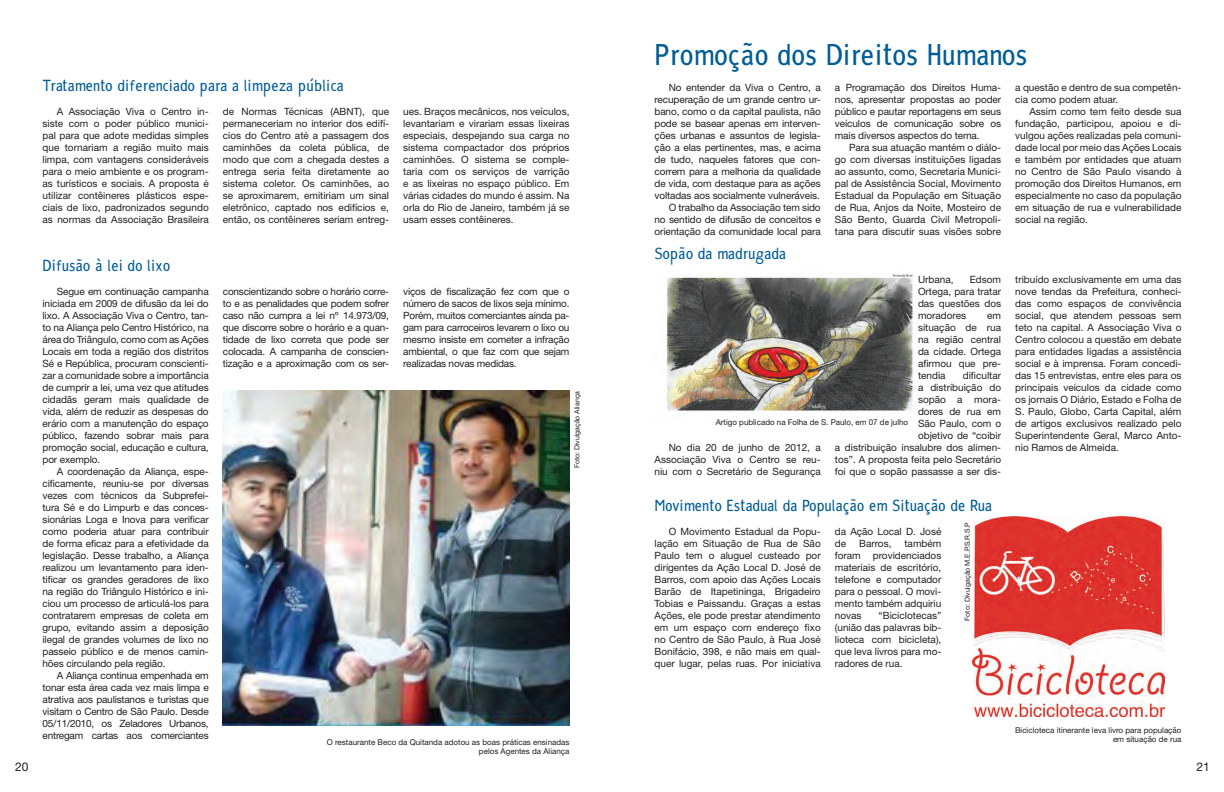
<style>
.page{position:relative;width:1224px;height:792px;background:#fff}
.page>*{position:absolute;margin:0;border:0;box-sizing:border-box;transform-origin:0 0}
.t1{font:30px "Vivao Centro";color:#005d95}
.t2{font:16px "Vivao Centro";color:#005d95}
.t3{font:12px "Helvetica Neue LT Std";color:#231f20}
.t4{font:10px/12px "Helvetica Neue LT Std";color:#231f20;text-align:justify}
.t5{font:8px/9.6px "Helvetica Neue LT Std";color:#231f20;text-align:right}
.t6{font:7px "Helvetica Neue LT Std";color:#231f20}
</style>
<div class="page">
<img style="left:223px;top:391px;width:346px;height:335px">
<img style="left:666px;top:273px;width:248px;height:138px">
<img style="left:972px;top:516px;width:193px;height:201px">
<h2 class="t2" style="left:43px;top:75px;width:303px">Tratamento diferenciado para a limpeza pública</h2>
<p class="t4" style="left:43px;top:105px;width:168px;text-indent:14px">A Associação Viva o Centro in&shy;siste com o poder público munici&shy;pal para que adote medidas simples que tornariam a região muito mais limpa, com vantagens consideráveis para o meio ambiente e os program&shy;as turísticos e sociais. A proposta é utilizar contêineres plásticos espe&shy;ciais de lixo, padronizados segundo as normas da Associação Brasileira</p>
<p class="t4" style="left:223px;top:105px;width:168px">de Normas Técnicas (ABNT), que permaneceriam no interior dos edifí&shy;cios do Centro até a passagem dos caminhões da coleta pública, de modo que com a chegada destes a entrega seria feita diretamente ao sistema coletor. Os caminhões, ao se aproximarem, emitiriam um sinal eletrônico, captado nos edifícios e, então, os contêineres seriam entreg-</p>
<p class="t4" style="left:403px;top:105px;width:168px">ues. Braços mecânicos, nos veículos, levantariam e virariam essas lixeiras especiais, despejando sua carga no sistema compactador dos próprios caminhões. O sistema se comple&shy;taria com os serviços de varrição e as lixeiras no espaço público. Em várias cidades do mundo é assim. Na orla do Rio de Janeiro, também já se usam esses contêineres.</p>
<h2 class="t2" style="left:43px;top:255px;width:129px">Difusão à lei do lixo</h2>
<p class="t4" style="left:43px;top:285px;width:168px;text-indent:14px">Segue em continuação campanha iniciada em 2009 de difusão da lei do lixo. A Associação Viva o Centro, tan&shy;to na Aliança pelo Centro Histórico, na área do Triângulo, como com as Ações Locais em toda a região dos distritos Sé e República, procuram conscienti&shy;zar a comunidade sobre a importância de cumprir a lei, uma vez que atitudes cidadãs geram mais qualidade de vida, além de reduzir as despesas do erário com a manutenção do espaço público, fazendo sobrar mais para promoção social, educação e cultura, por exemplo.</p>
<p class="t4" style="left:43px;top:465px;width:168px;text-indent:14px">A coordenação da Aliança, espe&shy;cificamente, reuniu-se por diversas vezes com técnicos da Subprefei&shy;tura Sé e do Limpurb e das conces&shy;sionárias Loga e Inova para verificar como poderia atuar para contribuir de forma eficaz para a efetividade da legislação. Desse trabalho, a Aliança realizou um levantamento para iden&shy;tificar os grandes geradores de lixo na região do Triângulo Histórico e ini&shy;ciou um processo de articulá-los para contratarem empresas de coleta em grupo, evitando assim a deposição ilegal de grandes volumes de lixo no passeio público e de menos camin&shy;hões circulando pela região.</p>
<p class="t4" style="left:43px;top:669px;width:168px;text-indent:14px">A Aliança continua empenhada em tonar esta área cada vez mais limpa e atrativa aos paulistanos e turistas que visitam o Centro de São Paulo. Desde 05/11/2010, os Zeladores Urbanos, entregam cartas aos comerciantes</p>
<p class="t4" style="left:223px;top:285px;width:168px">conscientizando sobre o horário corre&shy;to e as penalidades que podem sofrer caso não cumpra a lei nº 14.973/09, que discorre sobre o horário e a quan&shy;tidade de lixo correta que pode ser colocada. A campanha de conscien&shy;tização e a aproximação com os ser-</p>
<p class="t4" style="left:403px;top:285px;width:168px">viços de fiscalização fez com que o número de sacos de lixos seja mínimo.<br>Porém, muitos comerciantes ainda pa&shy;gam para carroceiros levarem o lixo ou mesmo insiste em cometer a infração ambiental, o que faz com que sejam realizadas novas medidas.</p>
<p class="t6" style="left:573px;top:468px;width:79px;rotate:-90deg">Foto: Divulgação Aliança</p>
<p class="t5" style="left:327px;top:737px;width:244px">O restaurante Beco da Quitanda adotou as boas práticas ensinadas pelos Agentes da Aliança</p>
<h1 class="t1" style="left:655px;top:35px;width:374px">Promoção dos Direitos Humanos</h1>
<p class="t4" style="left:655px;top:81px;width:168px;text-align:right">No entender da Viva o Centro, a recuperação de um grande centro ur&shy;bano, como o da capital paulista, não pode se basear apenas em interven&shy;ções urbanas e assuntos de legisla&shy;ção a elas pertinentes, mas, e acima de tudo, naqueles fatores que con&shy;correm para a melhoria da qualidade de vida, com destaque para as ações voltadas aos socialmente vulneráveis.<br>O trabalho da Associação tem sido<br>no sentido de difusão de conceitos e orientação da comunidade local para</p>
<p class="t4" style="left:835px;top:81px;width:168px">a Programação dos Direitos Huma&shy;nos, apresentar propostas ao poder público e pautar reportagens em seus veículos de comunicação sobre os mais diversos aspectos do tema.</p>
<p class="t4" style="left:835px;top:141px;width:168px;text-indent:14px">Para sua atuação mantém o diálo&shy;go com diversas instituições ligadas ao assunto, como, Secretaria Munici&shy;pal de Assistência Social, Movimento Estadual da População em Situação de Rua, Anjos da Noite, Mosteiro de São Bento, Guarda Civil Metropoli&shy;tana para discutir suas visões sobre</p>
<h2 class="t2" style="left:655px;top:243px;width:133px">Sopão da madrugada</h2>
<p class="t4" style="left:918px;top:273px;width:85px;text-indent:52px">Edsom Ortega, para tratar das questões dos moradores</p>
<p class="t4" style="left:918px;top:273px;width:37px">Urbana,</p>
<p class="t4" style="left:918px;top:309px;width:85px;text-indent:69px">em situação de rua na região central da cidade. Ortega afirmou que pre&shy;tendia</p>
<p class="t4" style="left:835px;top:369px;width:168px;text-align:right">dificultar<br>a distribuição do<br>sopão a mora-<br>dores de rua em<br>São Paulo, com o<br>objetivo de “coibir<br>a distribuição insalubre dos alimen&shy;tos”. A proposta feita pelo Secretário foi que o sopão passasse a ser dis-</p>
<p class="t5" style="left:716px;top:417px;width:194px">Artigo publicado na Folha de S. Paulo, em 07 de julho</p>
<p class="t4" style="left:655px;top:441px;width:168px;text-indent:14px">No dia 20 de junho de 2012, a Associação Viva o Centro se reu&shy;niu com o Secretário de Segurança</p>
<h2 class="t2" style="left:655px;top:495px;width:339px">Movimento Estadual da População em Situação de Rua</h2>
<p class="t4" style="left:655px;top:525px;width:168px;text-indent:14px">O Movimento Estadual da Popu&shy;lação em Situação de Rua de São Paulo tem o aluguel custeado por dirigentes da Ação Local D. José de Barros, com apoio das Ações Locais Barão de Itapetininga, Brigadeiro Tobias e Paissandu. Graças a estas Ações, ele pode prestar atendimento em um espaço com endereço fixo no Centro de São Paulo, à Rua José Bonifácio, 398, e não mais em qual&shy;quer lugar, pelas ruas. Por iniciativa</p>
<p class="t4" style="left:835px;top:525px;width:108px">da Ação Local D. José de</p>
<p class="t4" style="left:835px;top:537px;width:108px;text-indent:70px">também foram providenciados materiais de escritório, telefone e computador para o pessoal. O movi&shy;mento também adquiriu novas</p>
<p class="t4" style="left:859px;top:537px;width:34px">Barros,</p>
<p class="t4" style="left:835px;top:609px;width:108px;text-indent:44px">“Biciclotecas” (união das palavras bib&shy;lioteca com bicicleta), que leva livros para mo&shy;radores de rua.</p>
<p class="t6" style="left:963px;top:621px;width:100px;rotate:-90deg">Foto: Divulgação M.E.P.S.R.S.P</p>
<p class="t4" style="left:1015px;top:81px;width:168px">a questão e dentro de sua competên&shy;cia como podem atuar.</p>
<p class="t4" style="left:1015px;top:105px;width:168px;text-indent:14px">Assim como tem feito desde sua fundação, participou, apoiou e di&shy;vulgou ações realizadas pela comuni&shy;dade local por meio das Ações Locais e também por entidades que atuam no Centro de São Paulo visando à promoção dos Direitos Humanos, em especialmente no caso da população em situação de rua e vulnerabilidade social na região.</p>
<p class="t4" style="left:1015px;top:273px;width:168px">tribuído exclusivamente em uma das nove tendas da Prefeitura, conheci&shy;das como espaços de convivência social, que atendem pessoas sem teto na capital. A Associação Viva o Centro colocou a questão em debate para entidades ligadas a assistência social e à imprensa. Foram concedi&shy;das 15 entrevistas, entre eles para os principais veículos da cidade como os jornais O Diário, Estado e Folha de S. Paulo, Globo, Carta Capital, além de artigos exclusivos realizado pelo Superintendente Geral, Marco Anto&shy;nio Ramos de Almeida.</p>
<p class="t5" style="left:1015px;top:725px;width:168px">Bicicloteca itinerante leva livro para população em situação de rua</p>
<p class="t3" style="left:15px;top:760px;width:15px">20</p>
<p class="t3" style="left:1196px;top:760px;width:15px">21</p>
</div>
